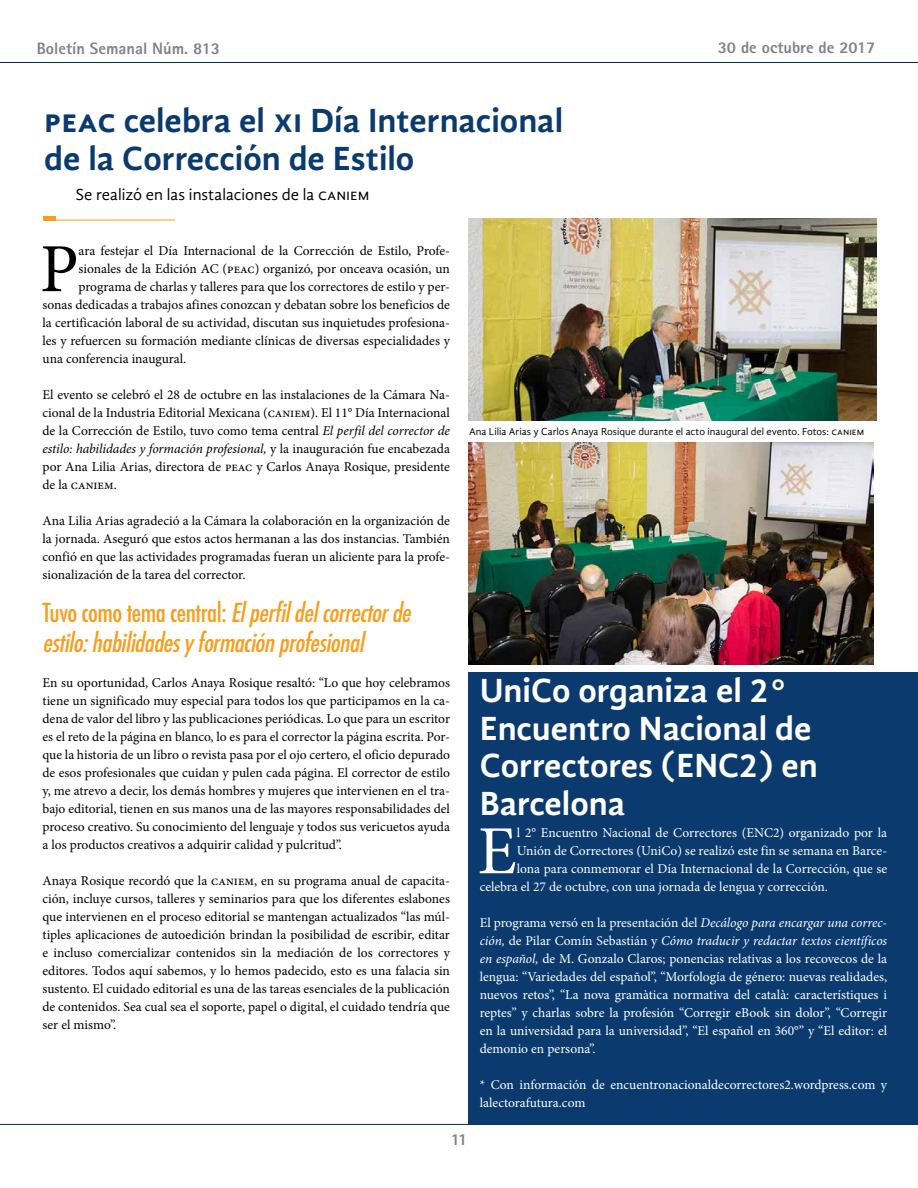
<style>
.page{position:relative;width:918px;height:1188px;background:#fff}
.page>*{position:absolute;margin:0;border:0;box-sizing:border-box;transform-origin:0 0}
.t1{font:68.85px "Minion Pro";color:#000}
.t2{font:68.85px "Minion Pro";color:#fff}
.t3{font:700 34.5px/37.5px "Gandhi Sans";color:#fff}
.t4{font:700 34.5px/37.5px "Gandhi Sans";color:#0a3a6e}
.t5{font:italic 500 condensed 25.5px/30px "Futura";color:#f99d1c}
.t6{font:800 16.5px "Rotis Sans Serif";color:#808285}
.t7{font:16.5px "Gandhi Sans";color:#000}
.t8{font:13.5px/18px "Minion Pro";color:#000;text-align:justify}
.t9{font:13.5px/18px "Minion Pro";color:#fff;text-align:justify}
.t10{font:10.5px "Gandhi Sans";color:#000}
.s1{font-style:italic}
.s2{font-style:normal}
</style>
<div class="page">
<hr style="left:0;top:62px;width:918px;height:1px;background:#00295c">
<hr style="left:0;top:1124px;width:918px;height:1px;background:#00295c">
<div style="left:468px;top:672px;width:450px;height:451px;background:#0a3a6e"></div>
<hr style="left:43px;top:220px;width:132px;height:1px;background:#f99d1c">
<div style="left:43px;top:216px;width:12px;height:5px;background:#f99d1c"></div>
<img style="left:468px;top:218px;width:408px;height:203px">
<img style="left:468px;top:442px;width:405px;height:222px">
<p class="t6" style="left:37px;top:38px;width:185px">Boletín Semanal Núm. 813</p>
<p class="t6" style="left:718px;top:37px;width:159px">30 de octubre de 2017</p>
<h2 class="t4" style="left:44px;top:102px;width:521px">peac celebra el xi Día Internacional de la Corrección de Estilo</h2>
<p class="t7" style="left:76px;top:185px;width:295px">Se realizó en las instalaciones de la caniem</p>
<h1 class="t1" style="left:40px;top:223px;width:40px">P</h1>
<p class="t8" style="left:79px;top:242px;width:373px">ara festejar el Día Internacional de la Corrección de Estilo, Profe-</p>
<p class="t8" style="left:79px;top:260px;width:373px">sionales de la Edición AC (peac) organizó, por onceava ocasión, un</p>
<p class="t8" style="left:79px;top:278px;width:373px">programa de charlas y talleres para que los correctores de estilo y per-</p>
<p class="t8" style="left:43px;top:296px;width:409px">sonas dedicadas a trabajos afines conozcan y debatan sobre los beneficios de</p>
<p class="t8" style="left:43px;top:314px;width:409px">la certificación laboral de su actividad, discutan sus inquietudes profesiona-</p>
<p class="t8" style="left:43px;top:332px;width:409px">les y refuercen su formación mediante clínicas de diversas especialidades y</p>
<p class="t8" style="left:43px;top:350px;width:145px">una conferencia inaugural.</p>
<p class="t8" style="left:43px;top:386px;width:409px">El evento se celebró el 28 de octubre en las instalaciones de la Cámara Na&shy;cional de la Industria Editorial Mexicana (caniem). El 11° Día Internacional de la Corrección de Estilo, tuvo como tema central <span class="s1">El perfil del corrector de estilo: habilidades y formación profesional,</span> y la inauguración fue encabezada por Ana Lilia Arias, directora de peac y Carlos Anaya Rosique, presidente de la caniem.</p>
<p class="t8" style="left:43px;top:512px;width:409px">Ana Lilia Arias agradeció a la Cámara la colaboración en la organización de la jornada. Aseguró que estos actos hermanan a las dos instancias. También confió en que las actividades programadas fueran un aliciente para la profe&shy;sionalización de la tarea del corrector.</p>
<h3 class="t5" style="left:43px;top:597px;width:375px"><span class="s2">Tu v o c o m o t e m a c e n t r a l :</span> Elperfildelcorrectorde estilo:habilidadesyformaciónprofesional</h3>
<p class="t8" style="left:43px;top:674px;width:409px">En su oportunidad, Carlos Anaya Rosique resaltó: “Lo que hoy celebramos tiene un significado muy especial para todos los que participamos en la ca&shy;dena de valor del libro y las publicaciones periódicas. Lo que para un escritor es el reto de la página en blanco, lo es para el corrector la página escrita. Por&shy;que la historia de un libro o revista pasa por el ojo certero, el oficio depurado de esos profesionales que cuidan y pulen cada página. El corrector de estilo y, me atrevo a decir, los demás hombres y mujeres que intervienen en el tra&shy;bajo editorial, tienen en sus manos una de las mayores responsabilidades del proceso creativo. Su conocimiento del lenguaje y todos sus vericuetos ayuda a los productos creativos a adquirir calidad y pulcritud”.</p>
<p class="t8" style="left:43px;top:872px;width:409px">Anaya Rosique recordó que la caniem, en su programa anual de capacita&shy;ción, incluye cursos, talleres y seminarios para que los diferentes eslabones que intervienen en el proceso editorial se mantengan actualizados “las múl&shy;tiples aplicaciones de autoedición brindan la posibilidad de escribir, editar e incluso comercializar contenidos sin la mediación de los correctores y editores. Todos aquí sabemos, y lo hemos padecido, esto es una falacia sin sustento. El cuidado editorial es una de las tareas esenciales de la publicación de contenidos. Sea cual sea el soporte, papel o digital, el cuidado tendría que ser el mismo”.</p>
<p class="t10" style="left:469px;top:425px;width:397px">Ana Lilia Arias y Carlos Anaya Rosique durante el acto inaugural del evento. Fotos: caniem</p>
<h2 class="t3" style="left:480px;top:672px;width:340px">UniCo organiza el 2°<br>Encuentro Nacional de<br>Correctores (ENC2) en<br>Barcelona</h2>
<h1 class="t2" style="left:478px;top:805px;width:41px">E</h1>
<p class="t9" style="left:517px;top:824px;width:372px">l 2° Encuentro Nacional de Correctores (ENC2) organizado por la</p>
<p class="t9" style="left:517px;top:842px;width:372px">Unión de Correctores (UniCo) se realizó este fin se semana en Barce-</p>
<p class="t9" style="left:517px;top:860px;width:372px">lona para conmemorar el Día Internacional de la Corrección, que se</p>
<p class="t9" style="left:480px;top:878px;width:350px">celebra el 27 de octubre, con una jornada de lengua y corrección.</p>
<p class="t9" style="left:480px;top:914px;width:409px">El programa versó en la presentación del <span class="s1">Decálogo para encargar una correc&shy;ción,</span> de Pilar Comín Sebastián y <span class="s1">Cómo traducir y redactar textos científicos en español,</span> de M. Gonzalo Claros; ponencias relativas a los recovecos de la lengua: “Variedades del español”, “Morfología de género: nuevas realidades, nuevos retos”, “La nova gramàtica normativa del català: característiques i reptes” y charlas sobre la profesión “Corregir eBook sin dolor”, “Corregir en la universidad para la universidad”, “El español en 360°” y “El editor: el demonio en persona”.</p>
<p class="t9" style="left:480px;top:1076px;width:409px">* Con información de encuentronacionaldecorrectores2.wordpress.com y lalectorafutura.com</p>
<p class="t6" style="left:451px;top:1129px;width:18px">11</p>
</div>
